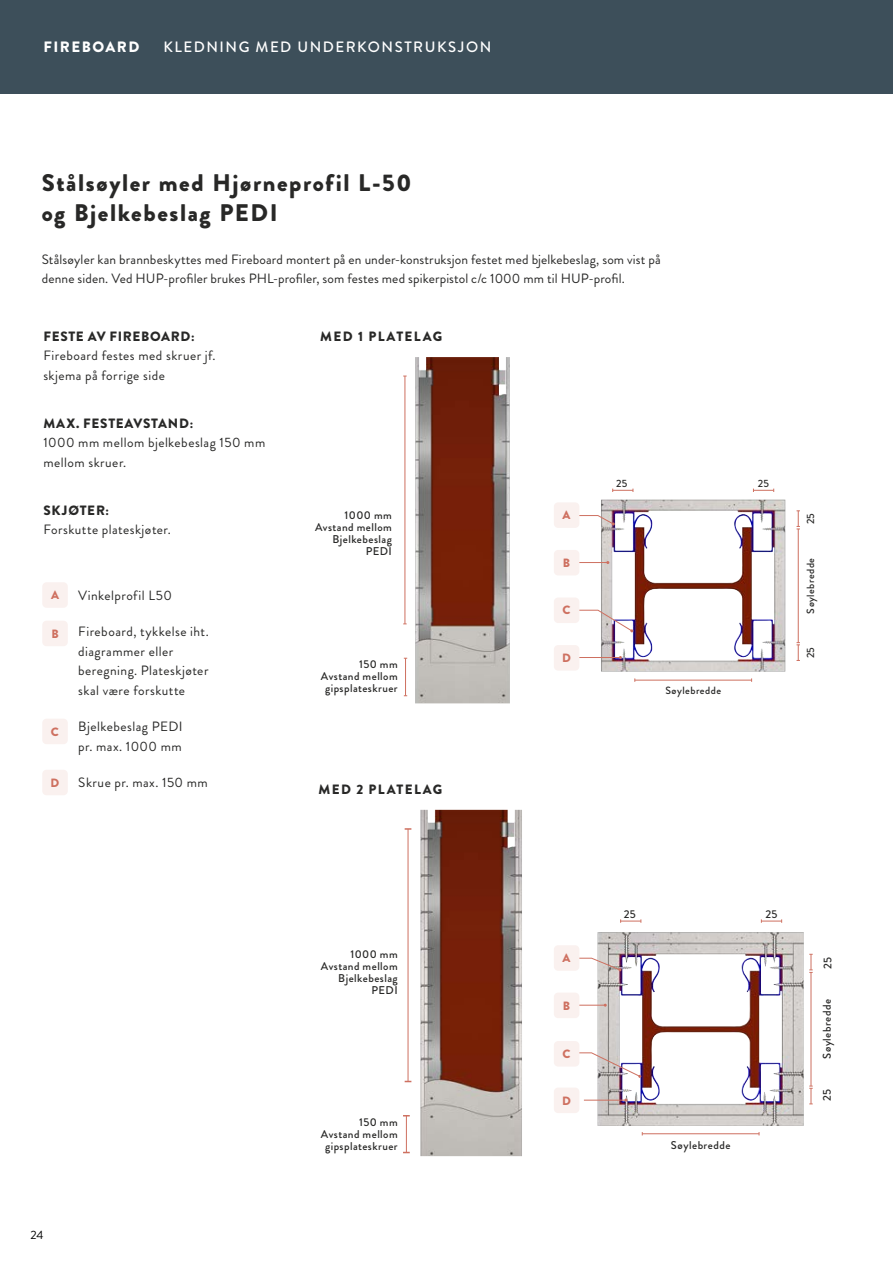
<style>
.page{position:relative;width:893px;height:1263px;background:#fff}
.page>*{position:absolute;margin:0;border:0;box-sizing:border-box;transform-origin:0 0}
.t1{font:900 24px/30px "Brandon Grotesque";letter-spacing:.065em;color:#282827}
.t2{font:500 15px "Brandon Grotesque";letter-spacing:.1em;color:#fff}
.t3{font:900 15px "Brandon Grotesque";letter-spacing:.1em;color:#fff}
.t4{font:13.5px/19.5px "Brandon Grotesque";letter-spacing:.03em;color:#282827}
.t5{font:13.5px/19.5px "Brandon Grotesque";letter-spacing:.01em;color:#282827}
.t6{font:900 13.5px "Brandon Grotesque";letter-spacing:.06em;color:#282827}
.t7{font:900 13.5px "Brandon Grotesque";letter-spacing:.1em;color:#282827}
.t8{font:900 12px "Brandon Grotesque";color:#ce7060}
.t9{font:12px "Brandon Grotesque";color:#000}
.t10{font:500 11.25px/12px "Brandon Grotesque";letter-spacing:.04em;color:#282827;text-align:right}
.t11{font:500 10.5px "Brandon Grotesque";letter-spacing:.045em;color:#282827}
</style>
<div class="page">
<div style="left:0;top:0;width:893px;height:94px;background:#3d4f5a"></div>
<img style="left:597px;top:932px;width:207px;height:194px">
<img style="left:420px;top:810px;width:102px;height:346px">
<img style="left:415px;top:357px;width:95px;height:346px">
<svg style="left:579px;top:1004px;width:28px;height:3px"></svg>
<hr style="left:584px;top:1100px;width:42px;height:1px;background:#ce7060">
<svg style="left:577px;top:1052px;width:64px;height:26px"></svg>
<svg style="left:579px;top:957px;width:42px;height:14px"></svg>
<img style="left:601px;top:499px;width:184px;height:172px">
<hr style="left:573px;top:562px;width:35px;height:1px;background:#ce7060">
<hr style="left:575px;top:657px;width:45px;height:1px;background:#ce7060">
<svg style="left:579px;top:609px;width:54px;height:23px"></svg>
<svg style="left:579px;top:515px;width:36px;height:10px"></svg>
<hr style="left:635px;top:680px;width:117px;height:1px;background:#ce7060">
<hr style="left:642px;top:1133px;width:117px;height:1px;background:#ce7060">
<hr style="left:798px;top:529px;width:1px;height:114px;background:#ce7060">
<hr style="left:811px;top:972px;width:1px;height:114px;background:#ce7060">
<svg style="left:612px;top:489px;width:22px;height:3px"></svg>
<svg style="left:620px;top:919px;width:21px;height:4px"></svg>
<svg style="left:796px;top:642px;width:4px;height:19px"></svg>
<svg style="left:809px;top:1086px;width:4px;height:18px"></svg>
<svg style="left:796px;top:510px;width:4px;height:20px"></svg>
<svg style="left:809px;top:954px;width:4px;height:19px"></svg>
<svg style="left:753px;top:489px;width:21px;height:3px"></svg>
<svg style="left:761px;top:919px;width:21px;height:4px"></svg>
<hr style="left:405px;top:658px;width:1px;height:38px;background:#ce7060">
<hr style="left:405px;top:376px;width:1px;height:248px;background:#ce7060">
<hr style="left:406px;top:1116px;width:1px;height:36px;background:#ce7060">
<hr style="left:408px;top:829px;width:1px;height:252px;background:#ce7060">
<svg style="left:405px;top:828px;width:6px;height:2px"></svg>
<div style="left:42px;top:582px;width:26px;height:26px;background:#faf1ef;border-radius:4px"></div>
<div style="left:42px;top:621px;width:26px;height:25px;background:#faf1ef;border-radius:4px"></div>
<div style="left:42px;top:719px;width:26px;height:25px;background:#faf1ef;border-radius:4px"></div>
<div style="left:42px;top:770px;width:26px;height:25px;background:#faf1ef;border-radius:4px"></div>
<div style="left:554px;top:502px;width:25px;height:26px;background:#faf1ef;border-radius:4px"></div>
<div style="left:554px;top:550px;width:25px;height:25px;background:#faf1ef;border-radius:4px"></div>
<div style="left:554px;top:597px;width:25px;height:26px;background:#faf1ef;border-radius:4px"></div>
<div style="left:554px;top:645px;width:25px;height:26px;background:#faf1ef;border-radius:4px"></div>
<div style="left:554px;top:1041px;width:25px;height:25px;background:#faf1ef;border-radius:4px"></div>
<div style="left:554px;top:945px;width:25px;height:26px;background:#faf1ef;border-radius:4px"></div>
<div style="left:554px;top:992px;width:25px;height:26px;background:#faf1ef;border-radius:4px"></div>
<div style="left:554px;top:1087px;width:25px;height:26px;background:#faf1ef;border-radius:4px"></div>
<p class="t3" style="left:44px;top:36px;width:97px">FIREBOARD</p>
<p class="t2" style="left:164px;top:36px;width:329px">KLEDNING MED UNDERKONSTRUKSJON</p>
<h1 class="t1" style="left:42px;top:168px;width:371px">Stålsøyler med Hjørneprofil L-50 og Bjelkebeslag PEDI</h1>
<p class="t5" style="left:42px;top:249px;width:621px">Stålsøyler kan brannbeskyttes med Fireboard montert på en under-konstruksjon festet med bjelkebeslag, som vist på denne siden. Ved HUP-profiler brukes PHL-profiler, som festes med spikerpistol c/c 1000 mm til HUP-profil.</p>
<p class="t6" style="left:43px;top:327px;width:153px">FESTE AV FIREBOARD:</p>
<p class="t4" style="left:43px;top:346px;width:174px">Fireboard festes med skruer jf. skjema på forrige side</p>
<p class="t6" style="left:43px;top:414px;width:151px">MAX. FESTEAVSTAND:</p>
<p class="t4" style="left:43px;top:433px;width:223px">1000 mm mellom bjelkebeslag 150 mm mellom skruer.</p>
<p class="t6" style="left:43px;top:501px;width:67px">SKJØTER:</p>
<p class="t4" style="left:43px;top:520px;width:129px">Forskutte plateskjøter.</p>
<p class="t8" style="left:51px;top:587px;width:9px">A</p>
<p class="t8" style="left:51px;top:625px;width:9px">B</p>
<p class="t8" style="left:51px;top:723px;width:10px">C</p>
<p class="t8" style="left:51px;top:774px;width:10px">D</p>
<p class="t4" style="left:78px;top:585px;width:95px">Vinkelprofil L50</p>
<p class="t4" style="left:78px;top:622px;width:132px">Fireboard, tykkelse iht. diagrammer eller beregning. Plateskjøter skal være forskutte</p>
<p class="t4" style="left:78px;top:717px;width:106px">Bjelkebeslag PEDI pr. max. 1000 mm</p>
<p class="t4" style="left:78px;top:773px;width:131px">Skrue pr. max. 150 mm</p>
<p class="t7" style="left:320px;top:327px;width:124px">MED 1 PLATELAG</p>
<p class="t10" style="left:315px;top:509px;width:78px">1000 mm<br>Avstand mellom<br>Bjelkebeslag<br>PEDI</p>
<p class="t10" style="left:321px;top:658px;width:78px">150 mm<br>Avstand mellom gipsplateskruer</p>
<p class="t7" style="left:318px;top:780px;width:125px">MED 2 PLATELAG</p>
<p class="t8" style="left:563px;top:507px;width:9px">A</p>
<p class="t8" style="left:563px;top:554px;width:9px">B</p>
<p class="t8" style="left:563px;top:602px;width:10px">C</p>
<p class="t8" style="left:562px;top:649px;width:10px">D</p>
<p class="t11" style="left:616px;top:476px;width:13px">25</p>
<p class="t11" style="left:665px;top:683px;width:57px">Søylebredde</p>
<p class="t11" style="left:758px;top:476px;width:13px">25</p>
<p class="t11" style="left:803px;top:524px;width:13px;rotate:-90deg">25</p>
<p class="t11" style="left:803px;top:614px;width:57px;rotate:-90deg">Søylebredde</p>
<p class="t11" style="left:803px;top:658px;width:13px;rotate:-90deg">25</p>
<p class="t9" style="left:30px;top:1226px;width:15px">24</p>
<p class="t10" style="left:321px;top:948px;width:78px">1000 mm<br>Avstand mellom<br>Bjelkebeslag<br>PEDI</p>
<p class="t10" style="left:321px;top:1116px;width:78px">150 mm<br>Avstand mellom gipsplateskruer</p>
<p class="t8" style="left:563px;top:949px;width:9px">A</p>
<p class="t8" style="left:563px;top:997px;width:9px">B</p>
<p class="t8" style="left:563px;top:1045px;width:10px">C</p>
<p class="t8" style="left:562px;top:1092px;width:10px">D</p>
<p class="t10" style="left:624px;top:908px;width:13px">25</p>
<p class="t10" style="left:765px;top:908px;width:13px">25</p>
<p class="t10" style="left:671px;top:1139px;width:61px">Søylebredde</p>
<p class="t10" style="left:822px;top:968px;width:13px;rotate:-90deg">25</p>
<p class="t10" style="left:821px;top:1059px;width:61px;rotate:-90deg">Søylebredde</p>
<p class="t10" style="left:821px;top:1101px;width:13px;rotate:-90deg">25</p>
</div>
